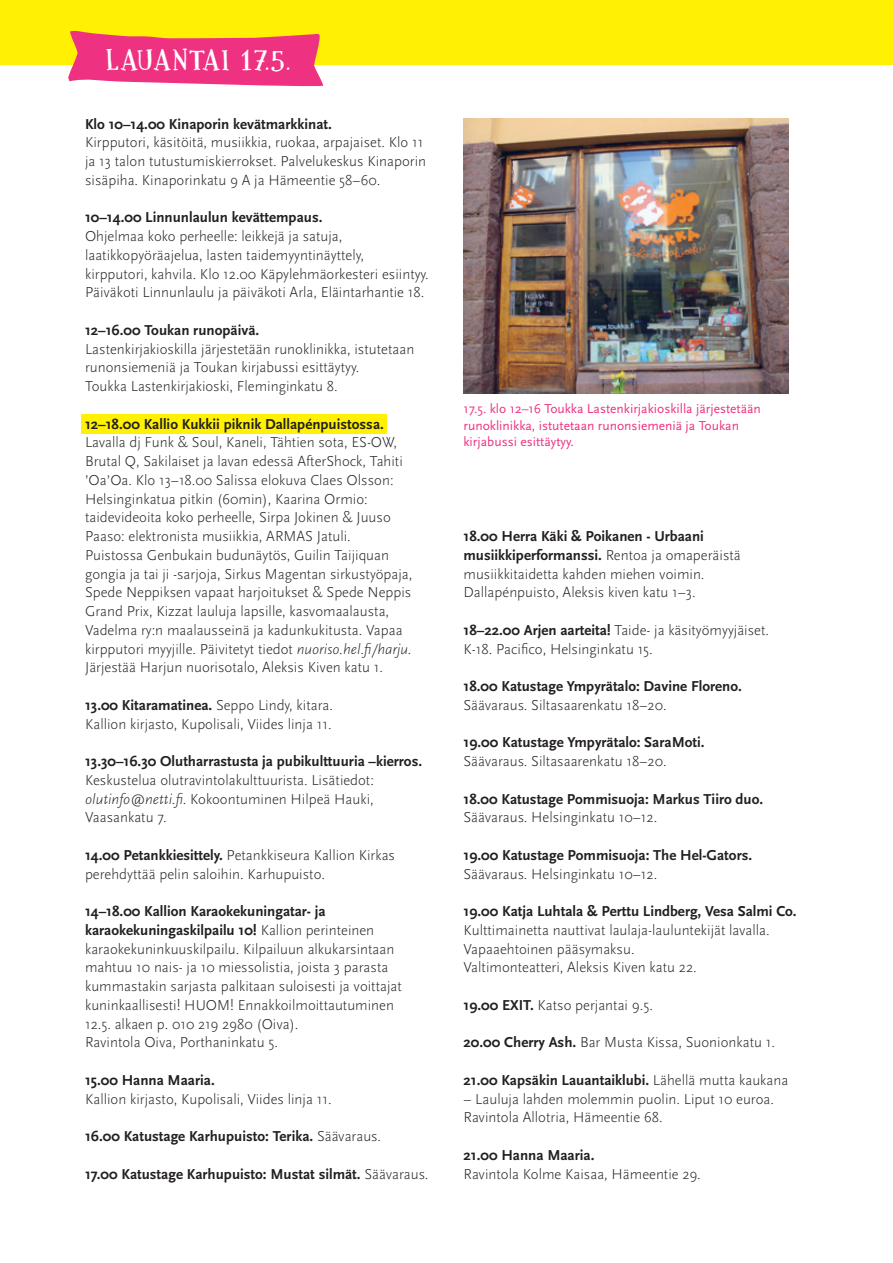
<style>
.page{position:relative;width:893px;height:1263px;background:#fff}
.page>*{position:absolute;margin:0;border:0;box-sizing:border-box;transform-origin:0 0}
.otsikko{font:30px "Paquita Pro";letter-spacing:.05em;color:#fff}
.Leipis{font:300 15px/18.8px "Scala Sans Pro";color:#231f20}
.Leipis-2{font:700 15px/18.8px "Scala Sans Pro";color:#231f20}
.kuvateksti{font:13.5px/16.5px "Scala Sans Pro";color:#ee3281}
.s1{font-weight:700}
.s2{font-style:italic}
.s3{font-weight:300}
</style>
<div class="page">
<div style="left:0;top:0;width:893px;height:64px;background:#fff101"></div>
<div style="left:82px;top:414px;width:305px;height:20px;background:#fff101"></div>
<svg style="left:68px;top:30px;width:256px;height:57px"></svg>
<img style="left:463px;top:118px;width:326px;height:275px">
<p class="otsikko" style="left:106px;top:42px;width:186px">LAUANTAI 17.5.</p>
<p class="Leipis" style="left:85px;top:114px;width:343px"><span class="s1">Klo 10–14.00 Kinaporin kevätmarkkinat.<br></span>Kirpputori, käsitöitä, musiikkia, ruokaa, arpajaiset. Klo 11 ja 13 talon tutustumiskierrokset. Palvelukeskus Kinaporin sisäpiha. Kinaporinkatu 9 A ja Hämeentie 58–60.</p>
<p class="Leipis" style="left:85px;top:207px;width:345px"><span class="s1">10–14.00 Linnunlaulun kevättempaus.<br></span>Ohjelmaa koko perheelle: leikkejä ja satuja, laatikkopyöräajelua, lasten taidemyyntinäyttely, kirpputori, kahvila. Klo 12.00 Käpylehmäorkesteri esiintyy.<br>Päiväkoti Linnunlaulu ja päiväkoti Arla, Eläintarhantie 18.</p>
<p class="Leipis" style="left:85px;top:320px;width:331px"><span class="s1">12–16.00 Toukan runopäivä.<br></span>Lastenkirjakioskilla järjestetään runoklinikka, istutetaan runonsiemeniä ja Toukan kirjabussi esittäytyy.<br>Toukka Lastenkirjakioski, Fleminginkatu 8.</p>
<p class="Leipis" style="left:85px;top:414px;width:329px"><span class="s1">12–18.00 Kallio Kukkii piknik Dallapénpuistossa.<br></span>Lavalla dj Funk &amp; Soul, Kaneli, Tähtien sota, ES-OW, Brutal Q, Sakilaiset ja lavan edessä AfterShock, Tahiti ’Oa’Oa. Klo 13–18.00 Salissa elokuva Claes Olsson:<br>Helsinginkatua pitkin (60min), Kaarina Ormio: taidevideoita koko perheelle, Sirpa Jokinen &amp; Juuso Paaso: elektronista musiikkia, ARMAS Jatuli.<br>Puistossa Genbukain budunäytös, Guilin Taijiquan gongia ja tai ji -sarjoja, Sirkus Magentan sirkustyöpaja, Spede Neppiksen vapaat harjoitukset &amp; Spede Neppis Grand Prix, Kizzat lauluja lapsille, kasvomaalausta, Vadelma ry:n maalausseinä ja kadunkukitusta. Vapaa kirpputori myyjille. Päivitetyt tiedot <span class="s2">nuoriso.hel.fi/harju.<br></span>Järjestää Harjun nuorisotalo, Aleksis Kiven katu 1.</p>
<p class="Leipis" style="left:85px;top:695px;width:249px"><span class="s1">13.00 Kitaramatinea.</span> Seppo Lindy, kitara.<br>Kallion kirjasto, Kupolisali, Viides linja 11.</p>
<p class="Leipis" style="left:85px;top:751px;width:339px"><span class="s1">13.30–16.30 Olutharrastusta ja pubikulttuuria –kierros.<br></span>Keskustelua olutravintolakulttuurista. Lisätiedot: <span class="s2">olutinfo@netti.fi</span>. Kokoontuminen Hilpeä Hauki, Vaasankatu 7.</p>
<p class="Leipis" style="left:85px;top:845px;width:312px"><span class="s1">14.00 Petankkiesittely.</span> Petankkiseura Kallion Kirkas perehdyttää pelin saloihin. Karhupuisto.</p>
<p class="Leipis" style="left:85px;top:901px;width:318px"><span class="s1">14–18.00 Kallion Karaokekuningatar- ja karaokekuningaskilpailu 10!</span> Kallion perinteinen karaokekuninkuuskilpailu. Kilpailuun alkukarsintaan mahtuu 10 nais- ja 10 miessolistia, joista 3 parasta kummastakin sarjasta palkitaan suloisesti ja voittajat kuninkaallisesti! HUOM! Ennakkoilmoittautuminen 12.5. alkaen p. 010 219 2980 (Oiva).<br>Ravintola Oiva, Porthaninkatu 5.</p>
<p class="Leipis" style="left:85px;top:1070px;width:248px"><span class="s1">15.00 Hanna Maaria.<br></span>Kallion kirjasto, Kupolisali, Viides linja 11.</p>
<p class="Leipis-2" style="left:85px;top:1126px;width:297px">16.00 Katustage Karhupuisto: Terika. <span class="s3">Säävaraus.</span></p>
<p class="Leipis-2" style="left:85px;top:1164px;width:345px">17.00 Katustage Karhupuisto: Mustat silmät. <span class="s3">Säävaraus.</span></p>
<p class="kuvateksti" style="left:463px;top:400px;width:299px">17.5. klo 12–16 Toukka Lastenkirjakioskilla järjestetään runoklinikka, istutetaan runonsiemeniä ja Toukan kirjabussi esittäytyy.</p>
<p class="Leipis" style="left:463px;top:526px;width:279px"><span class="s1">18.00 Herra Käki &amp; Poikanen - Urbaani musiikkiperformanssi.</span> Rentoa ja omaperäistä musiikkitaidetta kahden miehen voimin.<br>Dallapénpuisto, Aleksis kiven katu 1–3.</p>
<p class="Leipis" style="left:463px;top:620px;width:307px"><span class="s1">18–22.00 Arjen aarteita!</span> Taide- ja käsityömyyjäiset.</p>
<p class="Leipis" style="left:463px;top:639px;width:191px">K-18. Pacifico, Helsinginkatu 15.</p>
<p class="Leipis-2" style="left:463px;top:676px;width:280px">18.00 Katustage Ympyrätalo: Davine Floreno.<br><span class="s3">Säävaraus. Siltasaarenkatu 18–20.</span></p>
<p class="Leipis-2" style="left:463px;top:732px;width:243px">19.00 Katustage Ympyrätalo: SaraMoti.<br><span class="s3">Säävaraus. Siltasaarenkatu 18–20.</span></p>
<p class="Leipis-2" style="left:463px;top:789px;width:301px">18.00 Katustage Pommisuoja: Markus Tiiro duo.<br><span class="s3">Säävaraus. Helsinginkatu 10–12.</span></p>
<p class="Leipis-2" style="left:463px;top:845px;width:290px">19.00 Katustage Pommisuoja: The Hel-Gators.<br><span class="s3">Säävaraus. Helsinginkatu 10–12.</span></p>
<p class="Leipis-2" style="left:463px;top:901px;width:335px">19.00 Katja Luhtala &amp; Perttu Lindberg, Vesa Salmi Co.</p>
<p class="Leipis" style="left:463px;top:920px;width:308px">Kulttimainetta nauttivat laulaja-lauluntekijät lavalla.<br>Vapaaehtoinen pääsymaksu.<br>Valtimonteatteri, Aleksis Kiven katu 22.</p>
<p class="Leipis" style="left:463px;top:995px;width:191px"><span class="s1">19.00 EXIT.</span> Katso perjantai 9.5.</p>
<p class="Leipis" style="left:463px;top:1032px;width:313px"><span class="s1">20.00 Cherry Ash.</span> Bar Musta Kissa, Suonionkatu 1.</p>
<p class="Leipis-2" style="left:463px;top:1070px;width:326px">21.00 Kapsäkin Lauantaiklubi. <span class="s3">Lähellä mutta kaukana</span></p>
<p class="Leipis" style="left:463px;top:1089px;width:312px">– Lauluja lahden molemmin puolin. Liput 10 euroa.<br>Ravintola Allotria, Hämeentie 68.</p>
<p class="Leipis" style="left:463px;top:1145px;width:239px"><span class="s1">21.00 Hanna Maaria.<br></span>Ravintola Kolme Kaisaa, Hämeentie 29.</p>
</div>
